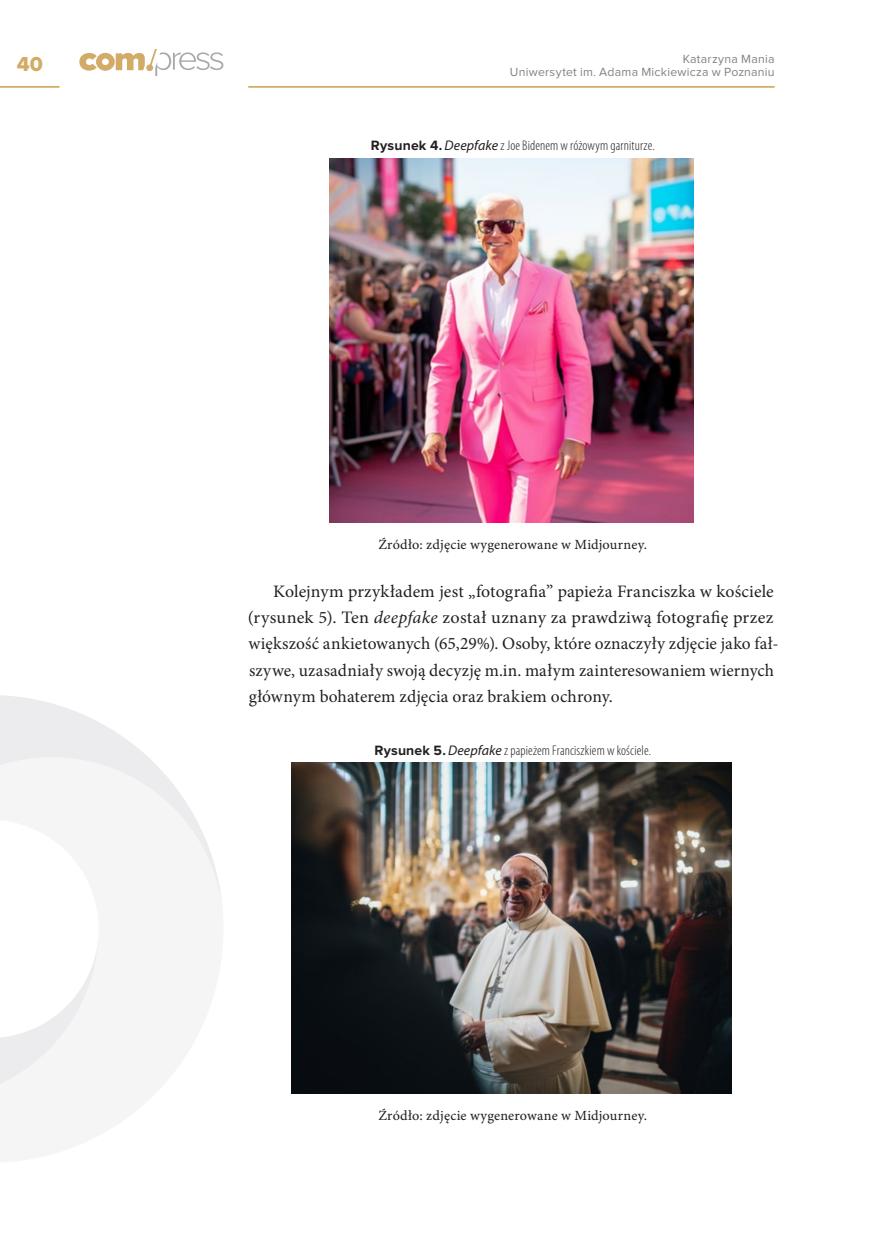
<style>
.page{position:relative;width:874px;height:1241px;background:#fff}
.page>*{position:absolute;margin:0;border:0;box-sizing:border-box;transform-origin:0 0}
.t1{font:21px "Proxima Nova Extrabld";color:#d2ab66}
.bodytext{font:17.5px/26.2px "Minion Pro";letter-spacing:.005em;color:#231f20}
.RYSUNEK_CAPTION{font:300 condensed 14px "Myriad Pro";letter-spacing:.01em;color:#231f20}
.SOURCE_caption{font:14px "Minion Pro Capt";letter-spacing:.01em;color:#231f20}
.t2{font:12.25px/12.2px "Proxima Nova";letter-spacing:.02em;color:#808285;text-align:right}
.s1{font-family:"Proxima Nova";font-weight:700;font-stretch:normal}
.s2{font-weight:400;font-style:italic;font-stretch:normal}
.s3{font-style:italic}
</style>
<div class="page">
<svg style="left:0;top:695px;width:223px;height:390px;fill:#f5f5f6"></svg>
<img style="left:329px;top:158px;width:364px;height:364px">
<img style="left:291px;top:762px;width:440px;height:331px">
<hr style="left:0;top:86px;width:60px;height:2px;background:#d2ab66">
<hr style="left:248px;top:86px;width:526px;height:2px;background:#d2ab66">
<svg style="left:79px;top:49px;width:144px;height:27px"></svg>
<p class="t1" style="left:17px;top:54px;width:28px">40</p>
<p class="t2" style="left:509px;top:54px;width:266px">Katarzyna Mania<br>Uniwersytet im. Adama Mickiewicza w Poznaniu</p>
<p class="RYSUNEK_CAPTION" style="left:370px;top:138px;width:285px"><span class="s1">Rysunek 4.</span><span class="s2">Deepfake</span> z Joe Bidenem w różowym garniturze.</p>
<p class="SOURCE_caption" style="left:378px;top:536px;width:270px">Źródło: zdjęcie wygenerowane w Midjourney.</p>
<p class="bodytext" style="left:248px;top:578px;width:532px;text-indent:25px">Kolejnym przykładem jest „fotografia” papieża Franciszka w kościele (rysunek 5). Ten <span class="s3">deepfake</span> został uznany za prawdziwą fotografię przez większość ankietowanych (65,29%). Osoby, które oznaczyły zdjęcie jako fał&shy;szywe, uzasadniały swoją decyzję m.in. małym zainteresowaniem wiernych głównym bohaterem zdjęcia oraz brakiem ochrony.</p>
<p class="RYSUNEK_CAPTION" style="left:374px;top:742px;width:278px"><span class="s1">Rysunek 5.</span><span class="s2">Deepfake</span> zpapieżem Franciszkiem w kościele.</p>
<p class="SOURCE_caption" style="left:378px;top:1107px;width:270px">Źródło: zdjęcie wygenerowane w Midjourney.</p>
</div>
